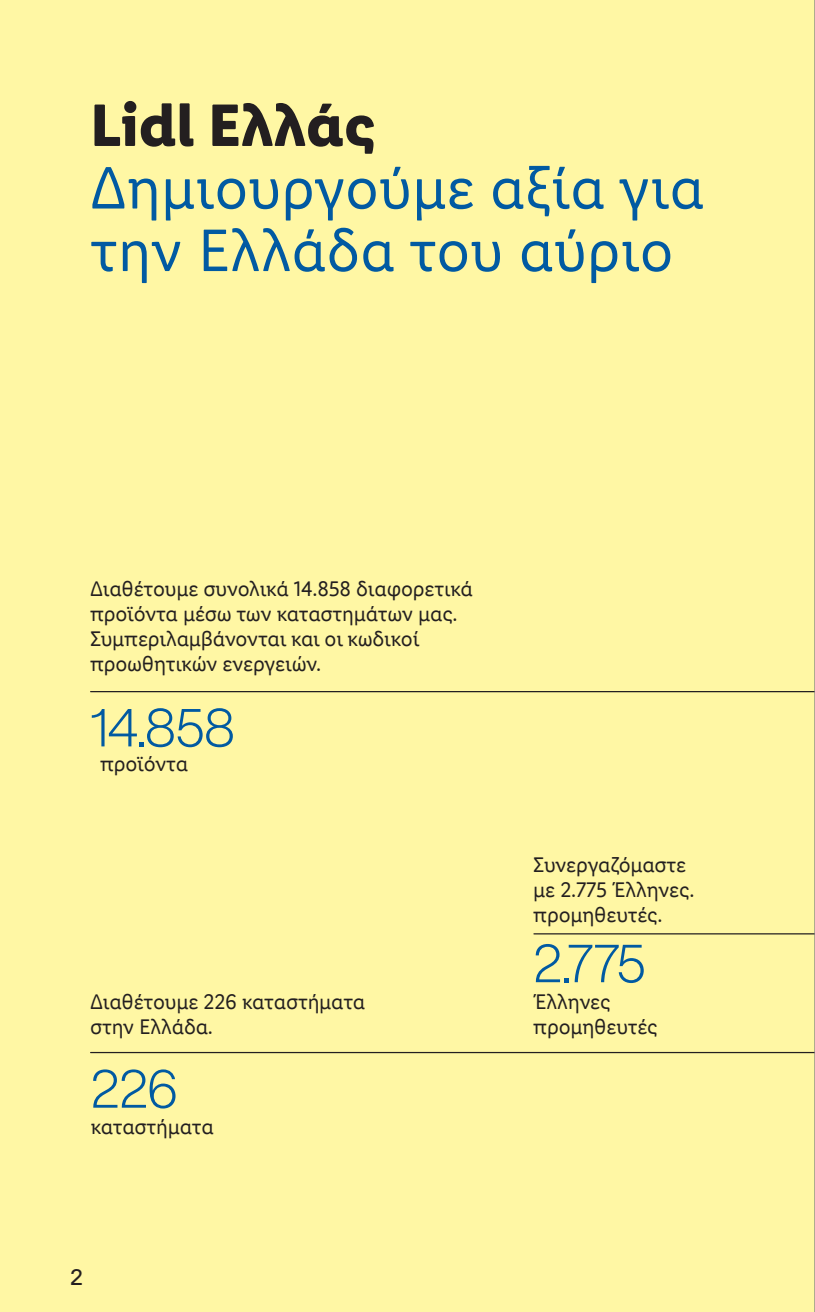
<style>
.page{position:relative;width:815px;height:1312px;background:#fff}
.page>*{position:absolute;margin:0;border:0;box-sizing:border-box;transform-origin:0 0}
.t1{font:60px/62.5px "Lidl Font Pro";color:#015aa2}
.t2{font:700 60px "Lidl Font Pro";color:#231f20}
.t3{font:300 52.5px "Helvetica Now Display";letter-spacing:-.005em;color:#015aa2}
.t4{font:22.5px "ABC Favorit Pro";color:#231f20}
.t5{font:21.25px/25px "Lidl Font Pro";letter-spacing:-.01em;color:#231f20}
</style>
<div class="page">
<div style="left:0;top:0;width:815px;height:1311px;background:#fff7a4"></div>
<hr style="left:91px;top:690px;width:724px;height:2px;background:#231f20">
<hr style="left:91px;top:1051px;width:724px;height:1px;background:#231f20">
<hr style="left:534px;top:933px;width:281px;height:1px;background:#231f20">
<hr style="left:814px;top:0;width:1px;height:1311px;background:#7e8083">
<p class="t2" style="left:90px;top:88px;width:287px">Lidl Ελλάς</p>
<p class="t1" style="left:90px;top:157px;width:616px">Δημιουργούμε αξία για την Ελλάδα του αύριο</p>
<p class="t5" style="left:90px;top:576px;width:384px">Διαθέτουμε συνολικά 14.858 διαφορετικά προϊόντα μέσω των καταστημάτων μας.<br>Συμπεριλαμβάνονται και οι κωδικοί προωθητικών ενεργειών.</p>
<p class="t3" style="left:90px;top:692px;width:146px">14.858</p>
<p class="t5" style="left:100px;top:751px;width:90px">προϊόντα</p>
<p class="t5" style="left:90px;top:989px;width:277px">Διαθέτουμε 226 καταστήματα στην Ελλάδα.</p>
<p class="t3" style="left:91px;top:1053px;width:89px">226</p>
<p class="t5" style="left:91px;top:1114px;width:125px">καταστήματα</p>
<p class="t4" style="left:70px;top:1263px;width:14px">2</p>
<p class="t5" style="left:533px;top:851px;width:163px">Συνεργαζόμαστε με 2.775 Έλληνες. προμηθευτές.</p>
<p class="t3" style="left:533px;top:927px;width:114px">2.775</p>
<p class="t5" style="left:533px;top:989px;width:126px">Έλληνες προμηθευτές</p>
</div>
